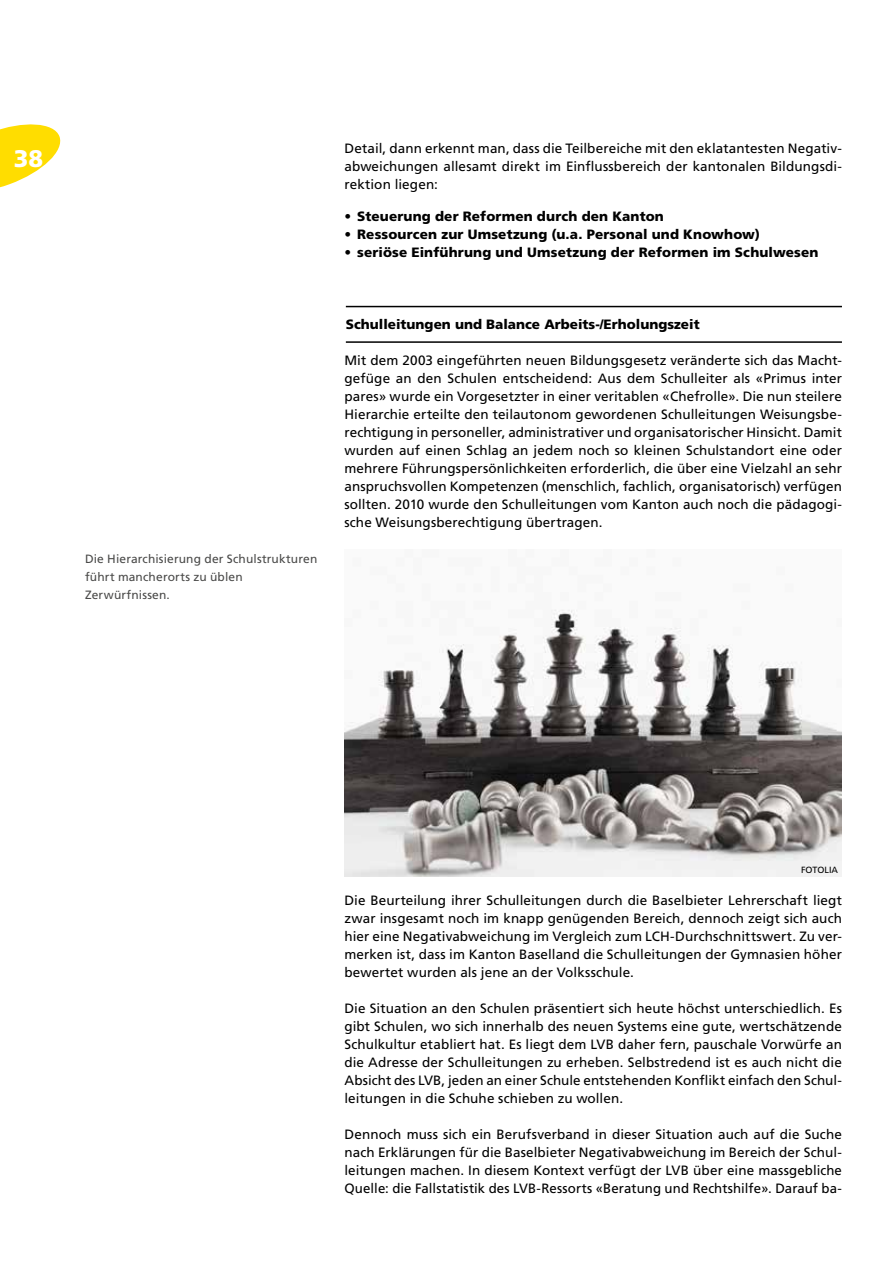
<style>
.page{position:relative;width:893px;height:1263px;background:#fff}
.page>*{position:absolute;margin:0;border:0;box-sizing:border-box;transform-origin:0 0}
.t1{font:900 24px "Frutiger LT Std";color:#fff}
.t2{font:13.5px/18px "Frutiger LT Std";letter-spacing:.01em;color:#000;text-align:justify}
.t3{font:900 13.5px "Frutiger LT Std";letter-spacing:.01em;color:#000}
.t4{font:12px/18px "Frutiger LT Std";letter-spacing:.01em;color:#4a4a49}
.t5{font:9px "Frutiger LT Std";color:#000}
</style>
<div class="page">
<hr style="left:346px;top:306px;width:496px;height:1px;background:#000">
<hr style="left:346px;top:341px;width:496px;height:2px;background:#000">
<img style="left:344px;top:609px;width:498px;height:268px">
<svg style="left:0;top:124px;width:61px;height:64px"></svg>
<h1 class="t1" style="left:14px;top:144px;width:31px">38</h1>
<p class="t4" style="left:85px;top:549px;width:234px">Die Hierarchisierung der Schulstrukturen führt mancherorts zu üblen<br>Zerwürfnissen.</p>
<p class="t2" style="left:344px;top:140px;width:499px">Detail, dann erkennt man, dass die Teilbereiche mit den eklatantesten Negativ&shy;abweichungen allesamt direkt im Einflussbereich der kantonalen Bildungsdi&shy;rektion liegen:</p>
<p class="t3" style="left:344px;top:208px;width:321px">• Steuerung der Reformen durch den Kanton</p>
<p class="t3" style="left:344px;top:226px;width:417px">• Ressourcen zur Umsetzung (u.a. Personal und Knowhow)</p>
<p class="t3" style="left:344px;top:244px;width:475px">• seriöse Einführung und Umsetzung der Reformen im Schulwesen</p>
<p class="t3" style="left:346px;top:316px;width:355px">Schulleitungen und Balance Arbeits-/Erholungszeit</p>
<p class="t2" style="left:344px;top:351px;width:499px">Mit dem 2003 eingeführten neuen Bildungsgesetz veränderte sich das Macht&shy;gefüge an den Schulen entscheidend: Aus dem Schulleiter als «Primus inter pares» wurde ein Vorgesetzter in einer veritablen «Chefrolle». Die nun steilere Hierarchie erteilte den teilautonom gewordenen Schulleitungen Weisungsbe&shy;rechtigung in personeller, administrativer und organisatorischer Hinsicht. Damit wurden auf einen Schlag an jedem noch so kleinen Schulstandort eine oder mehrere Führungspersönlichkeiten erforderlich, die über eine Vielzahl an sehr anspruchsvollen Kompetenzen (menschlich, fachlich, organisatorisch) verfügen sollten. 2010 wurde den Schulleitungen vom Kanton auch noch die pädagogi&shy;sche Weisungsberechtigung übertragen.</p>
<p class="t5" style="left:801px;top:864px;width:39px">FOTOLIA</p>
<p class="t2" style="left:344px;top:891px;width:499px">Die Beurteilung ihrer Schulleitungen durch die Baselbieter Lehrerschaft liegt zwar insgesamt noch im knapp genügenden Bereich, dennoch zeigt sich auch hier eine Negativabweichung im Vergleich zum LCH-Durchschnittswert. Zu ver&shy;merken ist, dass im Kanton Baselland die Schulleitungen der Gymnasien höher bewertet wurden als jene an der Volksschule.</p>
<p class="t2" style="left:344px;top:999px;width:499px">Die Situation an den Schulen präsentiert sich heute höchst unterschiedlich. Es gibt Schulen, wo sich innerhalb des neuen Systems eine gute, wertschätzende Schulkultur etabliert hat. Es liegt dem LVB daher fern, pauschale Vorwürfe an die Adresse der Schulleitungen zu erheben. Selbstredend ist es auch nicht die Absicht des LVB, jeden an einer Schule entstehenden Konflikt einfach den Schul&shy;leitungen in die Schuhe schieben zu wollen.</p>
<p class="t2" style="left:344px;top:1125px;width:499px">Dennoch muss sich ein Berufsverband in dieser Situation auch auf die Suche nach Erklärungen für die Baselbieter Negativabweichung im Bereich der Schul&shy;leitungen machen. In diesem Kontext verfügt der LVB über eine massgebliche Quelle: die Fallstatistik des LVB-Ressorts «Beratung und Rechtshilfe». Darauf ba-</p>
</div>
